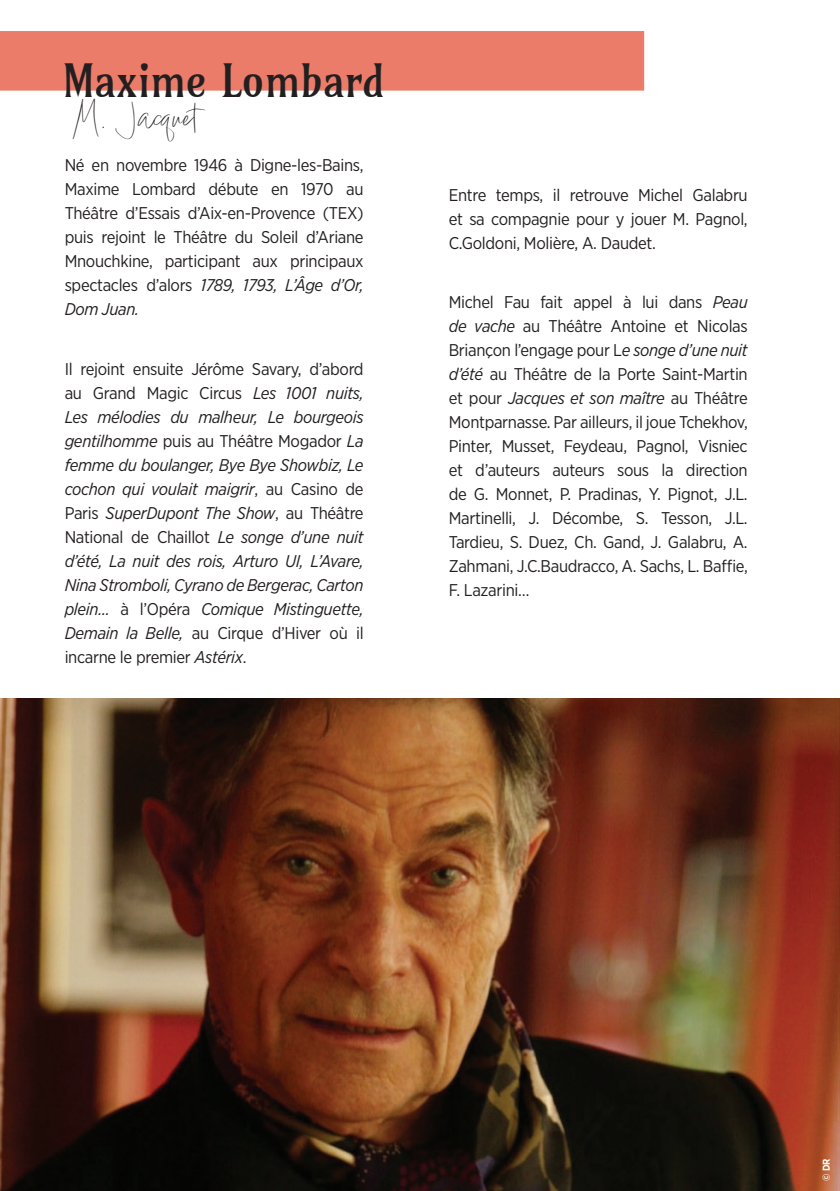
<style>
.page{position:relative;width:840px;height:1191px;background:#fff}
.page>*{position:absolute;margin:0;border:0;box-sizing:border-box;transform-origin:0 0}
.t1{font:44px "Amarante";color:#231f20}
.t2{font:40px "Lindsey Signature";color:#231f20}
.t3{font:17px/24px "Gotham Narrow";letter-spacing:-.02em;color:#231f20;text-align:justify}
.t4{font:italic 17px/24px "Gotham Narrow";letter-spacing:-.02em;color:#231f20;text-align:justify}
.t5{font:700 10px "Gotham Narrow";color:#fff}
.s1{font-style:italic}
.s2{font-style:normal}
</style>
<div class="page">
<div style="left:0;top:31px;width:643px;height:60px;background:#eb7c69"></div>
<img style="left:0;top:698px;width:839px;height:493px">
<h1 class="t1" style="left:62px;top:53px;width:323px">Maxime Lombard</h1>
<h2 class="t2" style="left:76px;top:92px;width:126px">M. Jacquet</h2>
<p class="t3" style="left:65px;top:153px;width:300px">Né en novembre 1946 à Digne-les-Bains, Maxime Lombard débute en 1970 au Théâtre d’Essais d’Aix-en-Provence (TEX) puis rejoint le Théâtre du Soleil d’Ariane Mnouchkine, participant aux principaux spectacles d’alors <span class="s1">1789, 1793, L’Âge d’Or, Dom Juan.</span></p>
<p class="t4" style="left:65px;top:356px;width:300px"><span class="s2">Il rejoint ensuite Jérôme Savary, d’abord au Grand Magic Circus</span> Les 1001 nuits, Les mélodies du malheur, Le bourgeois gentilhomme <span class="s2">puis au Théâtre Mogador</span> La femme du boulanger, Bye Bye Showbiz, Le cochon qui voulait maigrir<span class="s2">, au Casino de Paris</span> SuperDupont The Show<span class="s2">, au Théâtre National de Chaillot</span> Le songe d’une nuit d’été, La nuit des rois, Arturo UI, L’Avare, Nina Stromboli, Cyrano de Bergerac, Carton plein… <span class="s2">à l’Opéra</span> Comique Mistinguette, Demain la Belle, <span class="s2">au Cirque d’Hiver où il incarne le premier</span> Astérix<span class="s2">.</span></p>
<p class="t3" style="left:448px;top:182px;width:300px">Entre temps, il retrouve Michel Galabru et sa compagnie pour y jouer M. Pagnol, C.Goldoni, Molière, A. Daudet.</p>
<p class="t3" style="left:448px;top:290px;width:300px">Michel Fau fait appel à lui dans <span class="s1">Peau de vache</span> au Théâtre Antoine et Nicolas Briançon l’engage pour L<span class="s1">e songe d’une nuit d’été</span> au Théâtre de la Porte Saint-Martin et pour <span class="s1">Jacques et son maître</span> au Théâtre Montparnasse. Par ailleurs, il joue Tchekhov, Pinter, Musset, Feydeau, Pagnol, Visniec et d’auteurs auteurs sous la direction de G. Monnet, P. Pradinas, Y. Pignot, J.L.<br>Martinelli, J. Décombe, S. Tesson, J.L.<br>Tardieu, S. Duez, Ch. Gand, J. Galabru, A.<br>Zahmani, J.C.Baudracco, A. Sachs, L. Baffie, F. Lazarini…</p>
<p class="t5" style="left:819px;top:1181px;width:24px;rotate:-90deg">© DR</p>
</div>
